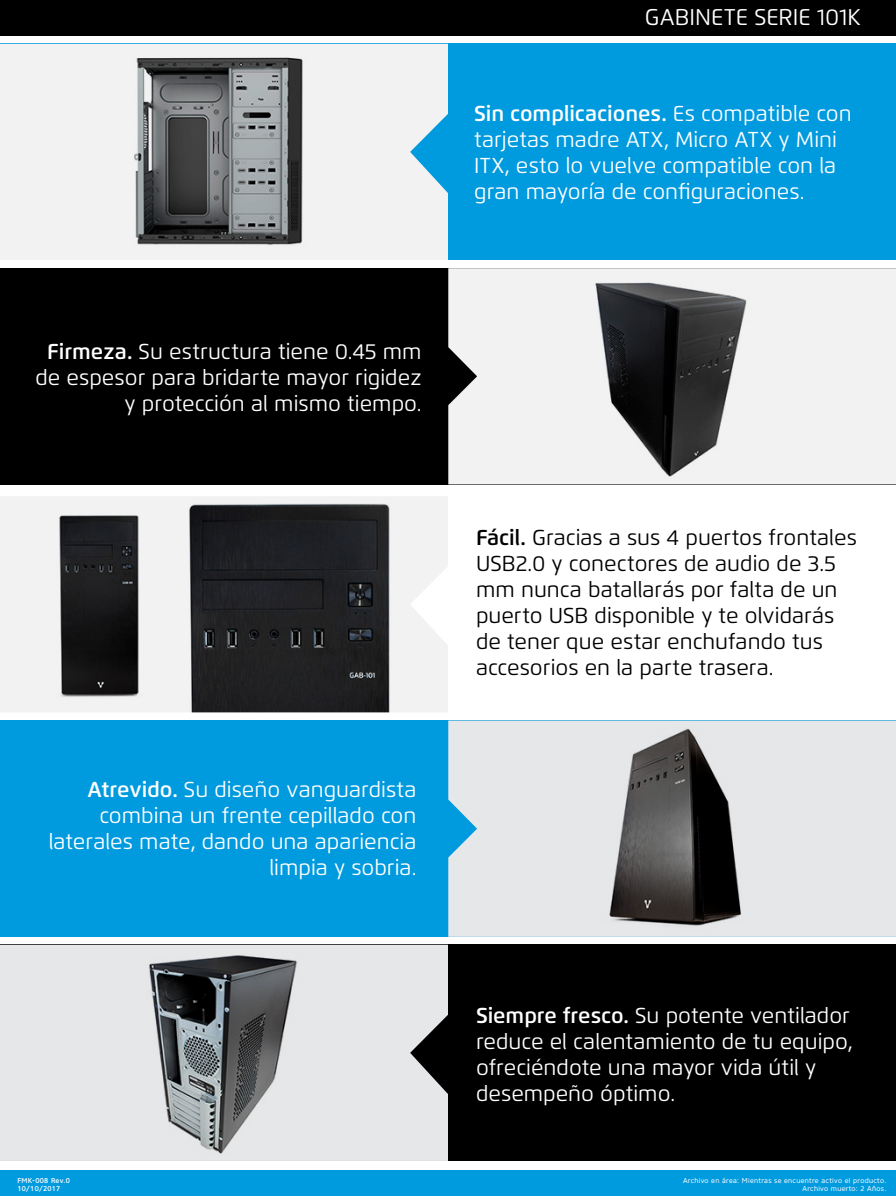
<style>
.page{position:relative;width:896px;height:1196px;background:#fff}
.page>*{position:absolute;margin:0;border:0;box-sizing:border-box;transform-origin:0 0}
.t1{font:22.75px "Flexo";color:#fff}
.t2{font:21.61px/25.9px "Flexo";color:#fff}
.t3{font:21.61px/25.9px "Flexo";color:#000}
.t4{font:7px/7.9px "Core Sans N45";letter-spacing:.04em;color:#fff;text-align:right}
.t5{font:500 7px/7.9px "Core Sans N55";letter-spacing:.04em;color:#fff}
.s1{font-weight:600}
</style>
<div class="page">
<div style="left:0;top:268px;width:895px;height:216px;background:#000"></div>
<div style="left:0;top:720px;width:896px;height:216px;background:#009ade"></div>
<div style="left:0;top:44px;width:896px;height:216px;background:#009ade"></div>
<div style="left:0;top:944px;width:896px;height:216px;background:#000"></div>
<div style="left:0;top:1170px;width:896px;height:25px;background:#009ade"></div>
<img style="left:0;top:44px;width:448px;height:216px">
<img style="left:0;top:496px;width:448px;height:216px">
<img style="left:0;top:944px;width:448px;height:216px">
<img style="left:448px;top:268px;width:448px;height:216px">
<img style="left:448px;top:720px;width:448px;height:216px">
<div style="left:0;top:0;width:896px;height:35px;background:#000"></div>
<p class="t1" style="left:645px;top:3px;width:218px">GABINETE SERIE 101K</p>
<p class="t2" style="left:474px;top:101px;width:379px"><span class="s1">Sin complicaciones.</span> Es compatible con tarjetas madre ATX, Micro ATX y Mini ITX, esto lo vuelve compatible con la gran mayoría de configuraciones.</p>
<p class="t2" style="left:35px;top:338px;width:388px;text-align:right"><span class="s1">Firmeza.</span> Su estructura tiene 0.45 mm de espesor para bridarte mayor rigidez y protección al mismo tiempo.</p>
<p class="t2" style="left:49px;top:776px;width:369px;text-align:right"><span class="s1">Atrevido.</span> Su diseño vanguardista combina un frente cepillado con laterales mate, dando una apariencia limpia y sobria.</p>
<p class="t5" style="left:18px;top:1176px;width:54px">FMK-008 Rev.0<br>10/10/2017</p>
<p class="t3" style="left:476px;top:524px;width:382px"><span class="s1">Fácil.</span> Gracias a sus 4 puertos frontales USB2.0 y conectores de audio de 3.5 mm nunca batallarás por falta de un puerto USB disponible y te olvidarás de tener que estar enchufando tus accesorios en la parte trasera.</p>
<p class="t2" style="left:476px;top:1002px;width:378px"><span class="s1">Siempre fresco.</span> Su potente ventilador reduce el calentamiento de tu equipo, ofreciéndote una mayor vida útil y desempeño óptimo.</p>
<p class="t4" style="left:683px;top:1176px;width:205px">Archivo en área: Mientras se encuentre activo el producto.<br>Archivo muerto: 2 Años.</p>
</div>
